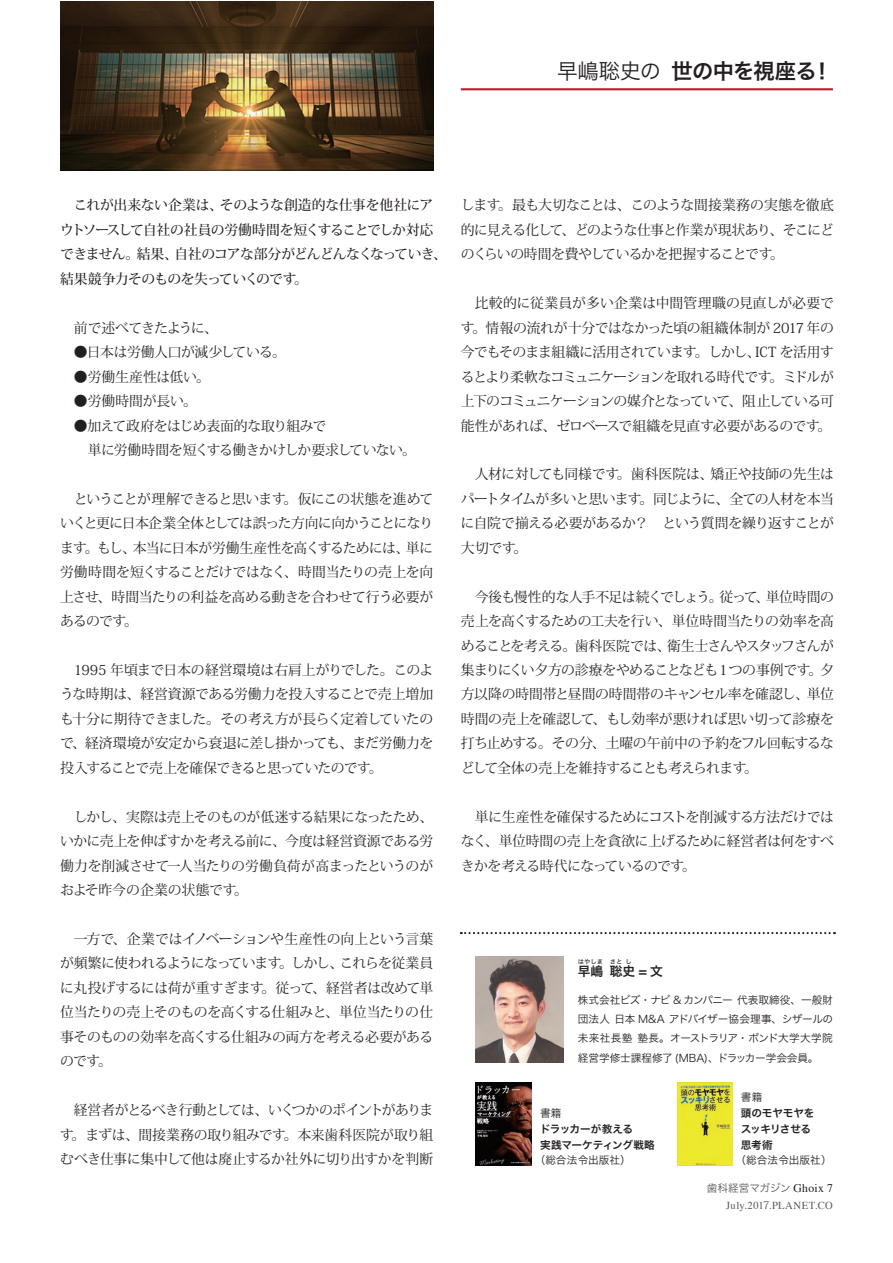
<style>
.page{position:relative;width:893px;height:1263px;background:#fff}
.page>*{position:absolute;margin:0;border:0;box-sizing:border-box;transform-origin:0 0}
.t1{font:21.3px "Hira Kaku Pro W6";letter-spacing:-.035em;color:#231f20}
.t2{font:13.8px/24.5px "Koz Min Std";letter-spacing:-.035em;color:#231f20;text-align:justify}
.t3{font:500 13.8px/24.5px "Koz Min Std";letter-spacing:-.04em;color:#231f20}
.t4{font:13.8px "Koz Min Std";letter-spacing:-.055em;color:#231f20}
.t5{font:13.8px "Koz Min Std";letter-spacing:-.015em;color:#231f20}
.t6{font:13.8px "Koz Min Std";letter-spacing:-.005em;color:#231f20}
.t7{font:12.75px "Hira Kaku Pro W6";color:#231f20}
.t8{font:10.65px/19.2px "Hira Kaku Pro W3";color:#231f20;text-align:justify}
.t9{font:10.65px/15.9px "Hira Kaku Pro W6";letter-spacing:-.015em;color:#231f20}
.t10{font:10.65px "Times";letter-spacing:.04em;color:#57585a}
.t11{font:10.65px "Hira Kaku Pro W3";letter-spacing:-.015em;color:#57585a}
.t12{font:6.45px "Hira Kaku Pro W6";color:#231f20}
.s1{font-family:"Hira Kaku Pro W3"}
.s2{font-family:"Times";font-size:11.7px;color:#231f20}
.s3{font-family:"Koz Min Pro"}
</style>
<div class="page">
<img style="left:60px;top:1px;width:373px;height:169px">
<hr style="left:461px;top:88px;width:372px;height:2px;background:#be1d2c">
<svg style="left:461px;top:932px;width:374px;height:2px"></svg>
<img style="left:476px;top:956px;width:88px;height:106px">
<img style="left:476px;top:1083px;width:55px;height:83px">
<img style="left:677px;top:1083px;width:56px;height:83px">
<h1 class="t1" style="left:557px;top:51px;width:278px"><span class="s1">早嶋聡史の</span> 世の中を視座る！</h1>
<p class="t3" style="left:60px;top:193px;width:388px;text-indent:14px">これが出来ない企業は、そのような創造的な仕事を他社にアウトソースして自社の社員の労働時間を短くすることでしか対応できません。結果、自社のコアな部分がどんどんなくなっていき、結果競争力そのものを失っていくのです。</p>
<p class="t4" style="left:74px;top:319px;width:146px">前で述べてきたように、</p>
<p class="t2" style="left:74px;top:340px;width:214px">●日本は労働人口が減少している。</p>
<p class="t5" style="left:74px;top:368px;width:138px">●労働生産性は低い。</p>
<p class="t6" style="left:74px;top:392px;width:125px">●労働時間が長い。</p>
<p class="t2" style="left:74px;top:413px;width:344px">●加えて政府をはじめ表面的な取り組みで<br>　単に労働時間を短くする働きかけしか要求していない。</p>
<p class="t2" style="left:60px;top:487px;width:375px;text-indent:14px">ということが理解できると思います。仮にこの状態を進めていくと更に日本企業全体としては誤った方向に向かうことになります。もし、本当に日本が労働生産性を高くするためには、単に労働時間を短くすることだけではなく、時間当たりの売上を向上させ、時間当たりの利益を高める動きを合わせて行う必要があるのです。</p>
<p class="t2" style="left:60px;top:658px;width:375px;text-indent:14px">1995 年頃まで日本の経営環境は右肩上がりでした。このような時期は、経営資源である労働力を投入することで売上増加も十分に期待できました。その考え方が長らく定着していたので、経済環境が安定から衰退に差し掛かっても、まだ労働力を投入することで売上を確保できると思っていたのです。</p>
<p class="t2" style="left:60px;top:804px;width:375px;text-indent:14px">しかし、実際は売上そのものが低迷する結果になったため、いかに売上を伸ばすかを考える前に、今度は経営資源である労働力を削減させて一人当たりの労働負荷が高まったというのがおよそ昨今の企業の状態です。</p>
<p class="t2" style="left:60px;top:927px;width:375px;text-indent:14px">一方で、企業ではイノベーションや生産性の向上という言葉が頻繁に使われるようになっています。しかし、これらを従業員に丸投げするには荷が重すぎます。従って、経営者は改めて単位当たりの売上そのものを高くする仕組みと、単位当たりの仕事そのものの効率を高くする仕組みの両方を考える必要があるのです。</p>
<p class="t2" style="left:60px;top:1098px;width:375px;text-indent:14px">経営者がとるべき行動としては、いくつかのポイントがあります。まずは、間接業務の取り組みです。本来歯科医院が取り組むべき仕事に集中して他は廃止するか社外に切り出すかを判断</p>
<p class="t2" style="left:461px;top:193px;width:375px">します。最も大切なことは、このような間接業務の実態を徹底的に見える化して、どのような仕事と作業が現状あり、そこにどのくらいの時間を費やしているかを把握することです。</p>
<p class="t2" style="left:461px;top:291px;width:375px;text-indent:14px">比較的に従業員が多い企業は中間管理職の見直しが必要です。情報の流れが十分ではなかった頃の組織体制が 2017 年の今でもそのまま組織に活用されています。しかし、ICT を活用するとより柔軟なコミュニケーションを取れる時代です。ミドルが上下のコミュニケーションの媒介となっていて、阻止している可能性があれば、ゼロベースで組織を見直す必要があるのです。</p>
<p class="t2" style="left:461px;top:462px;width:375px;text-indent:14px">人材に対しても同様です。歯科医院は、矯正や技師の先生はパートタイムが多いと思います。同じように、全ての人材を本当に自院で揃える必要があるか？　という質問を繰り返すことが大切です。</p>
<p class="t2" style="left:461px;top:584px;width:375px;text-indent:14px">今後も慢性的な人手不足は続くでしょう。従って、単位時間の売上を高くするための工夫を行い、単位時間当たりの効率を高めることを考える。歯科医院では、衛生士さんやスタッフさんが集まりにくい夕方の診療をやめることなども1つの事例です。夕方以降の時間帯と昼間の時間帯のキャンセル率を確認し、単位時間の売上を確認して、もし効率が悪ければ思い切って診療を打ち止めする。その分、土曜の午前中の予約をフル回転するなどして全体の売上を維持することも考えられます。</p>
<p class="t2" style="left:461px;top:804px;width:375px;text-indent:14px">単に生産性を確保するためにコストを削減する方法だけではなく、単位時間の売上を貪欲に上げるために経営者は何をすべきかを考える時代になっているのです。</p>
<p class="t12" style="left:610px;top:955px;width:14px">さと</p>
<p class="t12" style="left:626px;top:955px;width:8px">し</p>
<p class="t8" style="left:578px;top:990px;width:257px">株式会社ビズ･ナビ &amp; カンパニー 代表取締役、一般財団法人 日本 M&amp;A アドバイザー協会理事、シザールの未来社長塾 塾長。オーストラリア・ボンド大学大学院経営学修士課程修了 (MBA)、ドラッカー学会会員。</p>
<p class="t12" style="left:578px;top:955px;width:27px">はやしま</p>
<p class="t7" style="left:610px;top:959px;width:55px">聡史= 文</p>
<p class="t7" style="left:578px;top:959px;width:27px">早嶋</p>
<p class="t8" style="left:540px;top:1102px;width:23px">書籍</p>
<p class="t9" style="left:540px;top:1120px;width:116px">ドラッカーが教える<br>実践マーケティング戦略</p>
<p class="t8" style="left:535px;top:1150px;width:98px">（総合法令出版社）</p>
<p class="t8" style="left:741px;top:1086px;width:23px">書籍</p>
<p class="t9" style="left:741px;top:1104px;width:75px">頭のモヤモヤをスッキリさせる思考術</p>
<p class="t8" style="left:735px;top:1150px;width:98px">（総合法令出版社）</p>
<p class="t11" style="left:707px;top:1179px;width:128px">歯科経営マガジン <span class="s2">Ghoix 7</span></p>
<p class="t10" style="left:726px;top:1201px;width:108px">July.201<span class="s3">7</span>.PLANET.CO</p>
</div>
